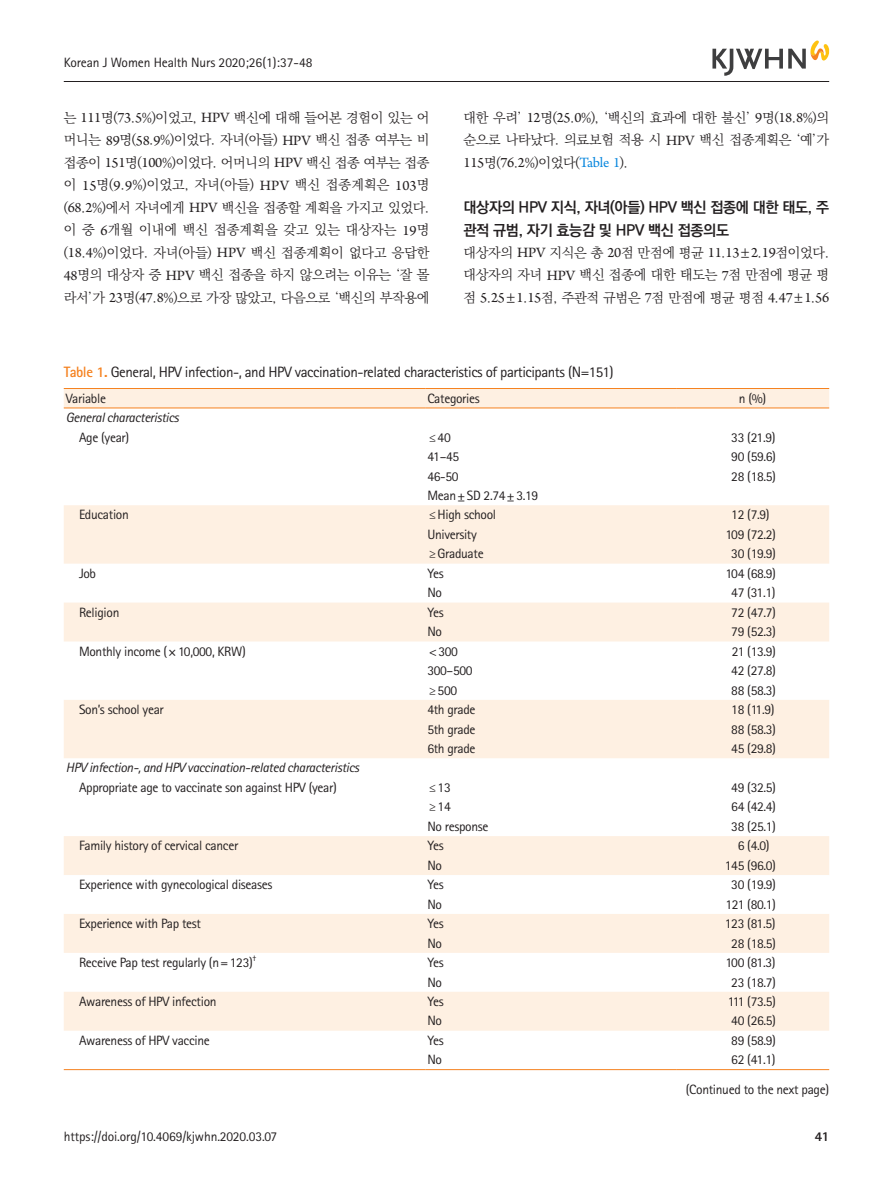
<style>
.page{position:relative;width:893px;height:1191px;background:#fff}
.page>*{position:absolute;margin:0;border:0;box-sizing:border-box;transform-origin:0 0}
.table-caption{font:15px "Rotis Sans Serif Std";letter-spacing:-.03em;color:#231f20}
.body-sub-title{font:700 15px/22.5px "Ko Pub Dotum";letter-spacing:-.02em;color:#231f20}
.tbody{font:13.5px "Rotis Sans Serif Std";letter-spacing:-.025em;color:#231f20}
.body{font:300 13.5px/22.5px "Ko Pub Batang";letter-spacing:-.02em;color:#231f20;text-align:justify}
.tbody-2{font:italic 13.5px "Rotis Sans Serif Std";letter-spacing:-.025em;color:#231f20}
.t1{font:800 13.5px "Rotis Sans Serif Std";color:#231f20}
.tbody-3{font:7.8px "Rotis Sans Serif Std";color:#231f20}
.s1{font-family:"Arno Pro";font-weight:400;font-size:15px}
.s2{font-family:"Arno Pro";font-weight:400;font-size:15px;color:#0b88de}
.s3{font-weight:700;color:#f58220}
</style>
<div class="page">
<hr style="left:64px;top:81px;width:765px;height:1px;background:#231f20">
<svg style="left:712px;top:40px;width:118px;height:36px"></svg>
<svg style="left:64px;top:389px;width:765px;height:641px"></svg>
<hr style="left:64px;top:388px;width:361px;height:1px;background:#f58220">
<hr style="left:425px;top:388px;width:251px;height:1px;background:#f58220">
<hr style="left:676px;top:388px;width:153px;height:1px;background:#f58220">
<hr style="left:64px;top:408px;width:361px;height:1px;background:#f58220">
<hr style="left:425px;top:408px;width:251px;height:1px;background:#f58220">
<hr style="left:676px;top:408px;width:153px;height:1px;background:#f58220">
<hr style="left:64px;top:1069px;width:361px;height:1px;background:#f58220">
<hr style="left:425px;top:1069px;width:251px;height:1px;background:#f58220">
<hr style="left:676px;top:1069px;width:153px;height:1px;background:#f58220">
<p class="tbody" style="left:64px;top:54px;width:250px">Korean J Women Health Nurs 2020;26(1):37-48</p>
<p class="body" style="left:64px;top:107px;width:367px">는 <span class="s1">111</span>명(<span class="s1">73</span>.<span class="s1">5</span>%)이었고, <span class="s1">HPV</span> 백신에 대해 들어본 경험이 있는 어 머니는 <span class="s1">89</span>명(<span class="s1">58</span>.<span class="s1">9</span>%)이었다. 자녀(아들) <span class="s1">HPV</span> 백신 접종 여부는 비 접종이 <span class="s1">151</span>명(<span class="s1">100</span>%)이었다. 어머니의 <span class="s1">HPV</span> 백신 접종 여부는 접종 이 <span class="s1">15</span>명(<span class="s1">9</span>.<span class="s1">9</span>%)이었고, 자녀(아들) <span class="s1">HPV</span> 백신 접종계획은 <span class="s1">103</span>명 (<span class="s1">68</span>.<span class="s1">2</span>%)에서 자녀에게 <span class="s1">HPV</span> 백신을 접종할 계획을 가지고 있었다. 이 중 <span class="s1">6</span>개월 이내에 백신 접종계획을 갖고 있는 대상자는 <span class="s1">19</span>명 (<span class="s1">18</span>.<span class="s1">4</span>%)이었다. 자녀(아들) <span class="s1">HPV</span> 백신 접종계획이 없다고 응답한 <span class="s1">48</span>명의 대상자 중 <span class="s1">HPV</span> 백신 접종을 하지 않으려는 이유는 ‘잘 몰 라서’가 <span class="s1">23</span>명(<span class="s1">47</span>.<span class="s1">8</span>%)으로 가장 많았고, 다음으로 ‘백신의 부작용에</p>
<p class="body" style="left:463px;top:107px;width:367px">대한 우려’ <span class="s1">12</span>명(<span class="s1">25</span>.<span class="s1">0</span>%), ‘백신의 효과에 대한 불신’ <span class="s1">9</span>명(<span class="s1">18</span>.<span class="s1">8</span>%)의 순으로 나타났다. 의료보험 적용 시 <span class="s1">HPV</span> 백신 접종계획은 ‘예’가 <span class="s1">115</span>명(<span class="s1">76</span>.<span class="s1">2</span>%)이었다(<span class="s2">Table 1</span>).</p>
<p class="body-sub-title" style="left:463px;top:197px;width:367px">대상자의 HPV 지식, 자녀(아들) HPV 백신 접종에 대한 태도, 주 관적 규범, 자기 효능감 및 HPV 백신 접종의도</p>
<p class="body" style="left:463px;top:242px;width:367px">대상자의 <span class="s1">HPV</span> 지식은 총 <span class="s1">20</span>점 만점에 평균 <span class="s1">11</span>.<span class="s1">13</span>±<span class="s1">2</span>.<span class="s1">19</span>점이었다. 대상자의 자녀 <span class="s1">HPV</span> 백신 접종에 대한 태도는 <span class="s1">7</span>점 만점에 평균 평 점 <span class="s1">5</span>.<span class="s1">25</span>±<span class="s1">1</span>.<span class="s1">15</span>점, 주관적 규범은 <span class="s1">7</span>점 만점에 평균 평점 <span class="s1">4</span>.<span class="s1">47</span>±<span class="s1">1</span>.<span class="s1">56</span></p>
<p class="table-caption" style="left:64px;top:363px;width:551px"><span class="s3">Table 1.</span> General, HPV infection-, and HPV vaccination-related characteristics of participants (N=151)</p>
<p class="tbody" style="left:66px;top:390px;width:42px">Variable</p>
<p class="tbody" style="left:427px;top:390px;width:54px">Categories</p>
<p class="tbody" style="left:739px;top:390px;width:29px">n (%)</p>
<p class="tbody-2" style="left:66px;top:409px;width:115px">General characteristics</p>
<p class="tbody" style="left:79px;top:429px;width:52px">Age (year)</p>
<p class="tbody" style="left:429px;top:429px;width:23px">≤40</p>
<p class="tbody" style="left:731px;top:429px;width:46px">33 (21.9)</p>
<p class="tbody" style="left:427px;top:448px;width:33px">41–45</p>
<p class="tbody" style="left:731px;top:448px;width:46px">90 (59.6)</p>
<p class="tbody" style="left:427px;top:468px;width:33px">46-50</p>
<p class="tbody" style="left:731px;top:468px;width:46px">28 (18.5)</p>
<p class="tbody" style="left:427px;top:487px;width:113px">Mean±SD 2.74±3.19</p>
<p class="tbody" style="left:79px;top:507px;width:51px">Education</p>
<p class="tbody" style="left:429px;top:507px;width:69px">≤High school</p>
<p class="tbody" style="left:731px;top:507px;width:40px">12 (7.9)</p>
<p class="tbody" style="left:427px;top:526px;width:51px">University</p>
<p class="tbody" style="left:725px;top:526px;width:52px">109 (72.2)</p>
<p class="tbody" style="left:429px;top:546px;width:56px">≥Graduate</p>
<p class="tbody" style="left:731px;top:546px;width:46px">30 (19.9)</p>
<p class="tbody" style="left:79px;top:565px;width:19px">Job</p>
<p class="tbody" style="left:427px;top:565px;width:18px">Yes</p>
<p class="tbody" style="left:725px;top:565px;width:52px">104 (68.9)</p>
<p class="tbody" style="left:427px;top:585px;width:16px">No</p>
<p class="tbody" style="left:731px;top:585px;width:46px">47 (31.1)</p>
<p class="tbody" style="left:79px;top:604px;width:42px">Religion</p>
<p class="tbody" style="left:427px;top:604px;width:18px">Yes</p>
<p class="tbody" style="left:731px;top:604px;width:46px">72 (47.7)</p>
<p class="tbody" style="left:427px;top:623px;width:16px">No</p>
<p class="tbody" style="left:731px;top:623px;width:46px">79 (52.3)</p>
<p class="tbody" style="left:79px;top:643px;width:168px">Monthly income (×10,000, KRW)</p>
<p class="tbody" style="left:429px;top:643px;width:31px">&lt;300</p>
<p class="tbody" style="left:732px;top:643px;width:46px">21 (13.9)</p>
<p class="tbody" style="left:427px;top:662px;width:47px">300–500</p>
<p class="tbody" style="left:731px;top:662px;width:46px">42 (27.8)</p>
<p class="tbody" style="left:429px;top:682px;width:30px">≥500</p>
<p class="tbody" style="left:731px;top:682px;width:46px">88 (58.3)</p>
<p class="tbody" style="left:79px;top:701px;width:86px">Son’s school year</p>
<p class="tbody" style="left:427px;top:701px;width:50px">4th grade</p>
<p class="tbody" style="left:731px;top:701px;width:45px">18 (11.9)</p>
<p class="tbody" style="left:427px;top:721px;width:50px">5th grade</p>
<p class="tbody" style="left:731px;top:721px;width:46px">88 (58.3)</p>
<p class="tbody" style="left:427px;top:740px;width:50px">6th grade</p>
<p class="tbody" style="left:731px;top:740px;width:46px">45 (29.8)</p>
<p class="tbody-2" style="left:66px;top:760px;width:295px">HPV infection-, and HPV vaccination-related characteristics</p>
<p class="tbody" style="left:79px;top:779px;width:259px">Appropriate age to vaccinate son against HPV (year)</p>
<p class="tbody" style="left:429px;top:779px;width:23px">≤13</p>
<p class="tbody" style="left:731px;top:779px;width:46px">49 (32.5)</p>
<p class="tbody" style="left:429px;top:799px;width:23px">≥14</p>
<p class="tbody" style="left:731px;top:799px;width:46px">64 (42.4)</p>
<p class="tbody" style="left:427px;top:818px;width:63px">No response</p>
<p class="tbody" style="left:731px;top:818px;width:46px">38 (25.1)</p>
<p class="tbody" style="left:79px;top:837px;width:161px">Family history of cervical cancer</p>
<p class="tbody" style="left:427px;top:837px;width:18px">Yes</p>
<p class="tbody" style="left:738px;top:837px;width:33px">6 (4.0)</p>
<p class="tbody" style="left:427px;top:857px;width:16px">No</p>
<p class="tbody" style="left:725px;top:857px;width:53px">145 (96.0)</p>
<p class="tbody" style="left:79px;top:876px;width:195px">Experience with gynecological diseases</p>
<p class="tbody" style="left:427px;top:876px;width:18px">Yes</p>
<p class="tbody" style="left:731px;top:876px;width:46px">30 (19.9)</p>
<p class="tbody" style="left:427px;top:896px;width:16px">No</p>
<p class="tbody" style="left:725px;top:896px;width:52px">121 (80.1)</p>
<p class="tbody" style="left:79px;top:915px;width:123px">Experience with Pap test</p>
<p class="tbody" style="left:427px;top:915px;width:18px">Yes</p>
<p class="tbody" style="left:725px;top:915px;width:52px">123 (81.5)</p>
<p class="tbody" style="left:427px;top:935px;width:16px">No</p>
<p class="tbody" style="left:731px;top:935px;width:46px">28 (18.5)</p>
<p class="tbody" style="left:79px;top:954px;width:175px">Receive Pap test regularly (n=123)</p>
<p class="tbody-3" style="left:252px;top:953px;width:5px">†</p>
<p class="tbody" style="left:427px;top:954px;width:18px">Yes</p>
<p class="tbody" style="left:725px;top:954px;width:52px">100 (81.3)</p>
<p class="tbody" style="left:427px;top:974px;width:16px">No</p>
<p class="tbody" style="left:731px;top:974px;width:46px">23 (18.7)</p>
<p class="tbody" style="left:79px;top:993px;width:139px">Awareness of HPV infection</p>
<p class="tbody" style="left:427px;top:993px;width:18px">Yes</p>
<p class="tbody" style="left:728px;top:993px;width:50px">111 (73.5)</p>
<p class="tbody" style="left:427px;top:1013px;width:16px">No</p>
<p class="tbody" style="left:731px;top:1013px;width:46px">40 (26.5)</p>
<p class="tbody" style="left:79px;top:1032px;width:132px">Awareness of HPV vaccine</p>
<p class="tbody" style="left:427px;top:1032px;width:18px">Yes</p>
<p class="tbody" style="left:731px;top:1032px;width:46px">89 (58.9)</p>
<p class="tbody" style="left:427px;top:1051px;width:16px">No</p>
<p class="tbody" style="left:731px;top:1051px;width:46px">62 (41.1)</p>
<p class="tbody" style="left:686px;top:1081px;width:145px">(Continued to the next page)</p>
<p class="tbody" style="left:64px;top:1128px;width:215px">https://doi.org/10.4069/kjwhn.2020.03.07</p>
<p class="t1" style="left:815px;top:1128px;width:16px">41</p>
</div>
